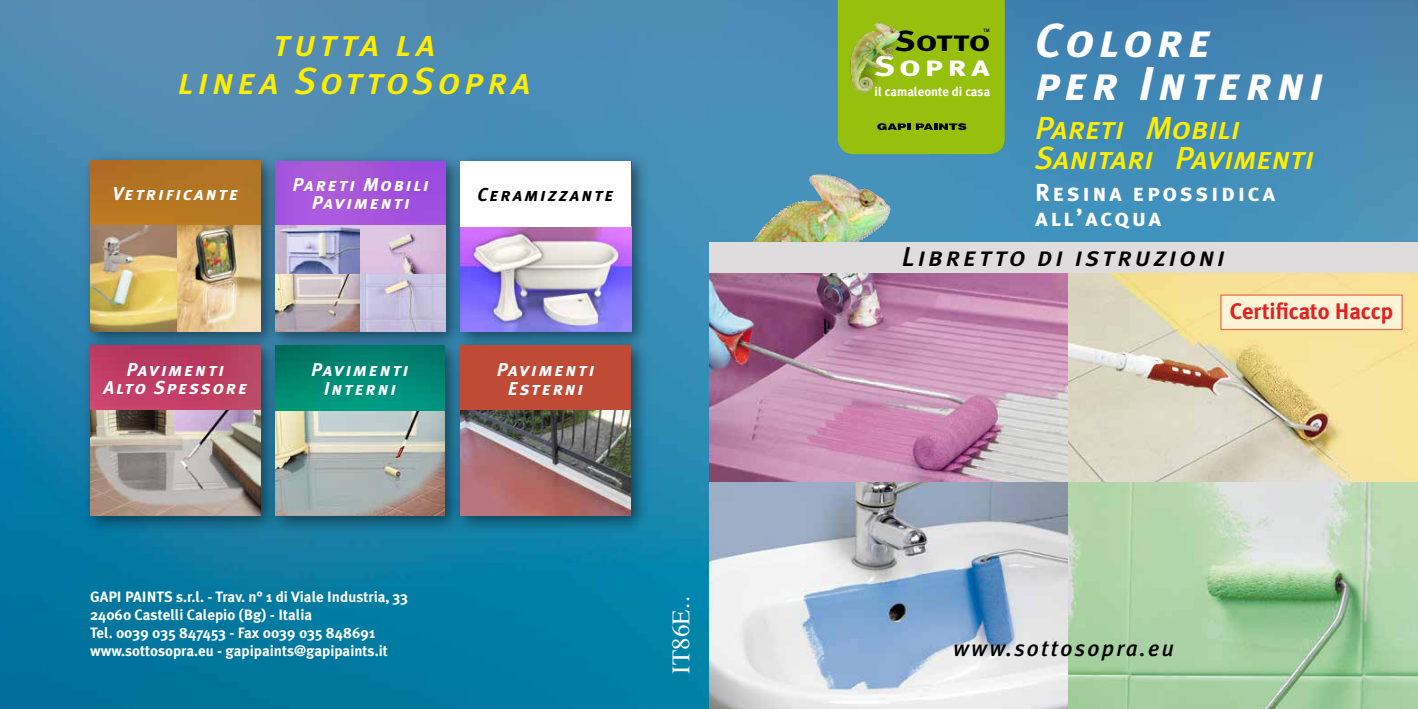
<style>
.page{position:relative;width:1418px;height:709px;background:#fff}
.page>*{position:absolute;margin:0;border:0;box-sizing:border-box;transform-origin:0 0}
.t1{font:italic 47.5px/42.5px "Meta Plus Bold Caps";letter-spacing:.1em;color:#fff}
.t2{font:italic 37.5px/37.5px "Meta Plus Medium Caps";letter-spacing:.1em;color:#ffed00;text-align:center}
.t3{font:italic 31.75px/29.5px "Meta Plus Medium Caps";color:#ffed00}
.t4{font:28.75px "Meta Plus Bold Caps";letter-spacing:.1em;color:#fff;scale:1.25 1}
.t5{font:28.75px "Meta Plus Bold Caps";letter-spacing:-.005em;color:#000;scale:1.25 1}
.t6{font:italic 27.25px "Meta Plus Medium Caps";letter-spacing:.1em;color:#000}
.t7{font:25px "Times";color:#fff}
.t8{font:24.5px/24.5px "Meta Plus Bold Caps";letter-spacing:.1em;color:#fff}
.t9{font:italic 500 22.5px "Meta Plus";letter-spacing:.1em;color:#000}
.t10{font:700 22.5px "Meta Plus";color:#e32121}
.t11{font:italic 18.5px/18.5px "Meta Plus Bold Caps";letter-spacing:.1em;color:#fff;text-align:center}
.t12{font:italic 18.5px "Meta Plus Bold Caps";letter-spacing:.1em;color:#000}
.t13{font:700 15px/18px "Meta Plus";color:#fff}
.t14{font:700 12.75px "Meta Plus";color:#fff}
.t15{font:500 4.75px "Meta Plus";color:#000}
</style>
<div class="page">
<img style="left:0;top:0;width:1417px;height:709px">
<img style="left:709px;top:273px;width:708px;height:436px">
<img style="left:745px;top:168px;width:166px;height:74px">
<div style="left:709px;top:242px;width:708px;height:31px;background:#dedcdc"></div>
<div style="left:82px;top:152px;width:198px;height:198px;background:#000;opacity:.5"></div>
<div style="left:90px;top:161px;width:171px;height:65px;background:#b57524"></div>
<img style="left:177px;top:226px;width:84px;height:105px">
<img style="left:90px;top:226px;width:87px;height:105px">
<div style="left:81px;top:336px;width:198px;height:198px;background:#000;opacity:.5"></div>
<img style="left:90px;top:345px;width:170px;height:65px">
<img style="left:90px;top:410px;width:170px;height:105px">
<div style="left:452px;top:152px;width:198px;height:198px;background:#000;opacity:.5"></div>
<img style="left:464px;top:226px;width:167px;height:105px">
<div style="left:460px;top:161px;width:171px;height:65px;background:#fff"></div>
<div style="left:266px;top:152px;width:198px;height:198px;background:#000;opacity:.5"></div>
<img style="left:275px;top:161px;width:170px;height:64px">
<img style="left:359px;top:274px;width:86px;height:57px">
<img style="left:275px;top:274px;width:84px;height:57px">
<img style="left:359px;top:225px;width:86px;height:49px">
<img style="left:275px;top:225px;width:84px;height:49px">
<div style="left:266px;top:337px;width:197px;height:197px;background:#000;opacity:.5"></div>
<img style="left:275px;top:346px;width:170px;height:65px">
<img style="left:275px;top:411px;width:170px;height:104px">
<div style="left:451px;top:336px;width:198px;height:198px;background:#000;opacity:.5"></div>
<div style="left:460px;top:345px;width:170px;height:170px;background:#bf4b37"></div>
<img style="left:460px;top:410px;width:170px;height:105px">
<svg style="left:837px;top:0;width:167px;height:154px;background:#95bb14"></svg>
<div style="left:1220px;top:294px;width:182px;height:36px;background:linear-gradient(to right,#faf3d5,#fcf2d5)"></div>
<h2 class="t2" style="left:178px;top:24px;width:355px">tutta la<br>linea SottoSopra</h2>
<p class="t11" style="left:112px;top:185px;width:127px">Vetrificante</p>
<p class="t11" style="left:292px;top:175px;width:138px">Pareti Mobili<br>Pavimenti</p>
<p class="t12" style="left:477px;top:184px;width:138px">Ceramizzante</p>
<p class="t11" style="left:103px;top:360px;width:145px">Pavimenti<br>Alto Spessore</p>
<p class="t11" style="left:311px;top:360px;width:99px">Pavimenti<br>Interni</p>
<p class="t11" style="left:496px;top:360px;width:99px">Pavimenti<br>Esterni</p>
<p class="t13" style="left:90px;top:587px;width:320px">GAPI PAINTS s.r.l. - Trav. n° 1 di Viale Industria, 33<br>24060 Castelli Calepio (Bg) - Italia<br>Tel. 0039 035 847453 - Fax 0039 035 848691 www.sottosopra.eu - gapipaints@gapipaints.it</p>
<h3 class="t7" style="left:657px;top:673px;width:78px;rotate:-90deg">IT86E..</h3>
<p class="t15" style="left:983px;top:28px;width:8px">TM</p>
<h3 class="t5" style="left:894px;top:25px;width:78px">Sotto</h3>
<h3 class="t4" style="left:874px;top:50px;width:94px">Sopra</h3>
<p class="t14" style="left:874px;top:84px;width:117px">il camaleonte di casa</p>
<h1 class="t1" style="left:1035px;top:19px;width:290px">Colore<br>per Interni</h1>
<h3 class="t3" style="left:1035px;top:113px;width:281px">Pareti Mobili<br>Sanitari Pavimenti</h3>
<h3 class="t8" style="left:1035px;top:180px;width:242px">Resina epossidica all’acqua</h3>
<h3 class="t6" style="left:902px;top:241px;width:324px">Libretto di istruzioni</h3>
<h3 class="t10" style="left:1229px;top:299px;width:165px">Certificato Haccp</h3>
<h3 class="t9" style="left:953px;top:635px;width:222px">www.sottosopra.eu</h3>
</div>
